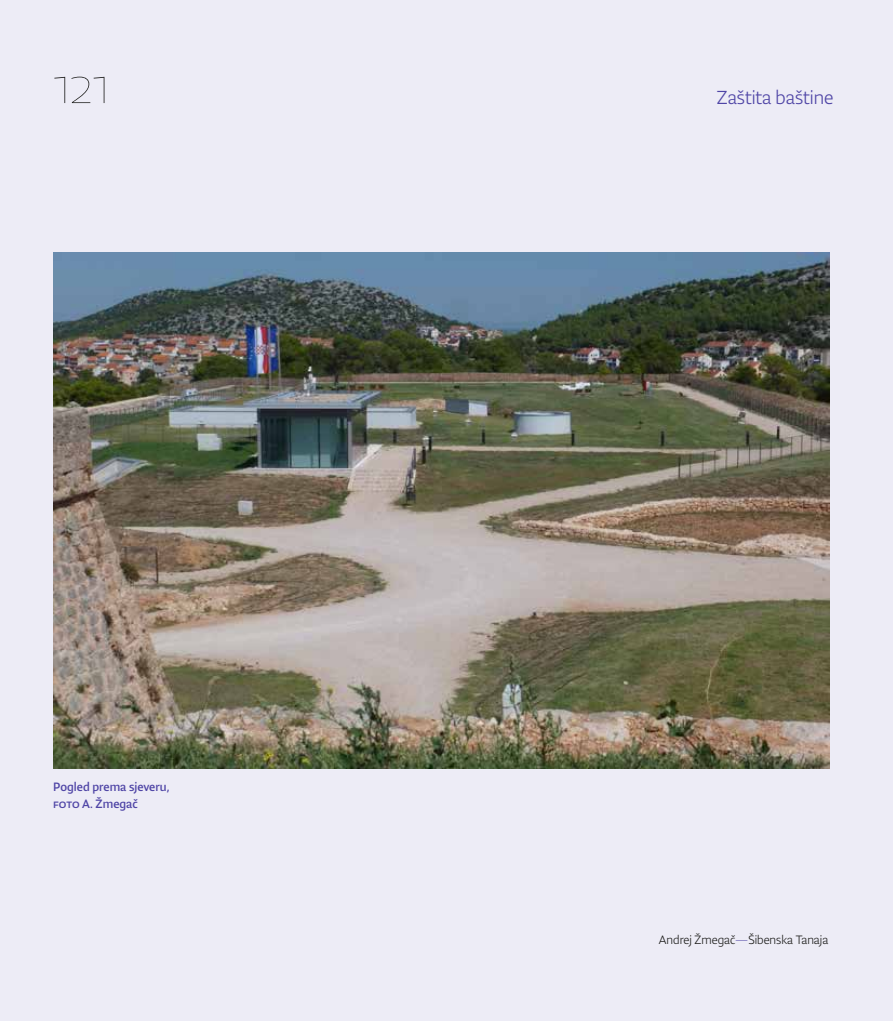
<style>
.page{position:relative;width:893px;height:1021px;background:#fff}
.page>*{position:absolute;margin:0;border:0;box-sizing:border-box;transform-origin:0 0}
.t1{font:55.35px "Lumin Sans Std Hair";color:#1d1d1b}
.t2{font:300 21px "Lumin Sans Std";color:#4f45a6}
.t3{font:13.5px/16.5px "Lumin Sans Std";color:#4f45a6}
.t4{font:300 13.5px "Lumin Sans Std";color:#1d1d1b}
.s1{color:#4f45a6}
</style>
<div class="page">
<div style="left:0;top:0;width:893px;height:1020px;background:#edecf6"></div>
<img style="left:53px;top:252px;width:776px;height:516px">
<h1 class="t1" style="left:53px;top:56px;width:57px">121</h1>
<p class="t3" style="left:53px;top:778px;width:118px">Pogled prema sjeveru, foto A. Žmegač</p>
<h2 class="t2" style="left:717px;top:86px;width:118px">Zaštita baštine</h2>
<p class="t4" style="left:659px;top:932px;width:171px">Andrej Žmegač<span class="s1">—</span>Šibenska Tanaja</p>
</div>
